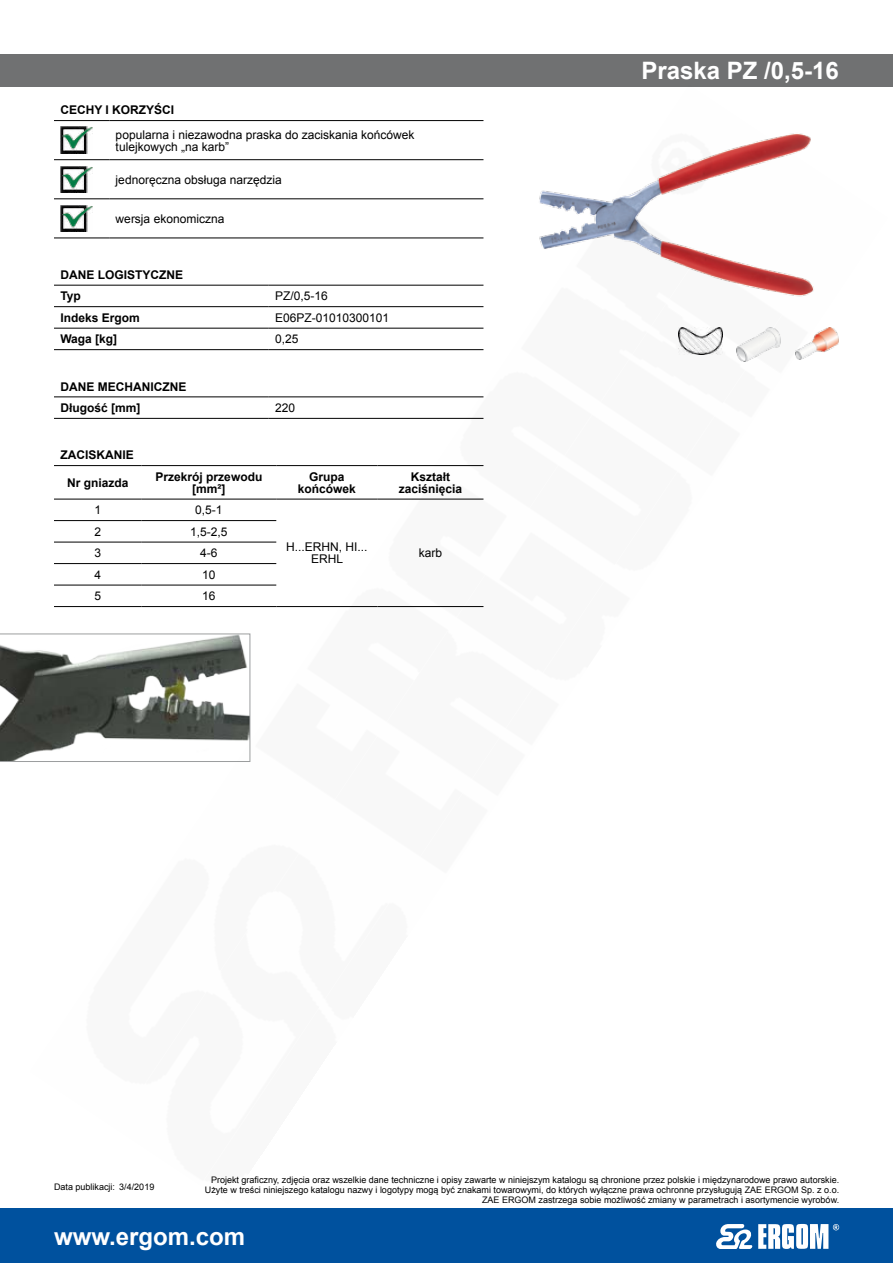
<style>
.page{position:relative;width:893px;height:1263px;background:#fff}
.page>*{position:absolute;margin:0;border:0;box-sizing:border-box;transform-origin:0 0}
.produkt-nazwa{font:700 24px "Arial";color:#fff}
.opis-body{font:12px/12px "Arial";color:#000}
.opis-body-bold{font:700 12px "Arial";color:#000}
.opis-body-srodek-bol{font:700 12px/12px "Arial";color:#000;text-align:center}
.opis-body-srodek{font:12px/12px "Arial";color:#000;text-align:center}
.t1{font:9px/9.8px "Arial";color:#000;text-align:right}
</style>
<div class="page">
<div style="left:0;top:1209px;width:893px;height:54px;background:#00519e"></div>
<svg style="left:716px;top:1224px;width:123px;height:25px"></svg>
<div style="left:0;top:54px;width:893px;height:32px;background:#707172"></div>
<svg style="left:0;top:633px;width:30px;height:129px"></svg>
<img style="left:30px;top:86px;width:744px;height:676px">
<img style="left:115px;top:142px;width:695px;height:620px">
<img style="left:200px;top:199px;width:639px;height:563px">
<p class="opis-body-bold" style="left:60px;top:102px;width:115px">CECHY I KORZYŚCI</p>
<p class="opis-body" style="left:116px;top:128px;width:300px">popularna i niezawodna praska do zaciskania końcówek tulejkowych „na karb”</p>
<p class="opis-body" style="left:116px;top:174px;width:168px">jednoręczna obsługa narzędzia</p>
<p class="opis-body" style="left:116px;top:213px;width:110px">wersja ekonomiczna</p>
<p class="opis-body-bold" style="left:60px;top:267px;width:124px">DANE LOGISTYCZNE</p>
<p class="opis-body-bold" style="left:60px;top:288px;width:22px">Typ</p>
<p class="opis-body" style="left:275px;top:290px;width:54px">PZ/0,5-16</p>
<p class="opis-body-bold" style="left:60px;top:310px;width:81px">Indeks Ergom</p>
<p class="opis-body" style="left:275px;top:312px;width:116px">E06PZ-01010300101</p>
<p class="opis-body-bold" style="left:60px;top:331px;width:58px">Waga [kg]</p>
<p class="opis-body" style="left:275px;top:333px;width:25px">0,25</p>
<p class="opis-body-bold" style="left:60px;top:378px;width:127px">DANE MECHANICZNE</p>
<p class="opis-body-bold" style="left:60px;top:400px;width:82px">Długość [mm]</p>
<p class="opis-body" style="left:275px;top:402px;width:22px">220</p>
<p class="opis-body-bold" style="left:60px;top:447px;width:75px">ZACISKANIE</p>
<p class="opis-body-srodek-bol" style="left:67px;top:477px;width:63px">Nr gniazda</p>
<p class="opis-body-srodek-bol" style="left:156px;top:471px;width:108px">Przekrój przewodu [mm²]</p>
<p class="opis-body-srodek-bol" style="left:298px;top:471px;width:60px">Grupa końcówek</p>
<p class="opis-body-srodek-bol" style="left:399px;top:471px;width:65px">Kształt zaciśnięcia</p>
<p class="opis-body-srodek" style="left:94px;top:504px;width:8px">1</p>
<p class="opis-body-srodek" style="left:195px;top:504px;width:29px">0,5-1</p>
<p class="opis-body-srodek" style="left:286px;top:541px;width:83px">H...ERHN, HI...<br>ERHL</p>
<p class="opis-body-srodek" style="left:419px;top:547px;width:25px">karb</p>
<p class="opis-body-srodek" style="left:94px;top:526px;width:8px">2</p>
<p class="opis-body-srodek" style="left:190px;top:526px;width:39px">1,5-2,5</p>
<p class="opis-body-srodek" style="left:94px;top:547px;width:8px">3</p>
<p class="opis-body-srodek" style="left:200px;top:547px;width:19px">4-6</p>
<p class="opis-body-srodek" style="left:94px;top:569px;width:8px">4</p>
<p class="opis-body-srodek" style="left:202px;top:569px;width:15px">10</p>
<p class="opis-body-srodek" style="left:94px;top:590px;width:8px">5</p>
<p class="opis-body-srodek" style="left:202px;top:590px;width:15px">16</p>
<p class="produkt-nazwa" style="left:641px;top:54px;width:199px">Praska PZ /0,5-16</p>
<p class="t1" style="left:54px;top:1182px;width:102px">Data publikacji: 3/4/2019</p>
<p class="t1" style="left:205px;top:1175px;width:636px">Projekt graficzny, zdjęcia oraz wszelkie dane techniczne i opisy zawarte w niniejszym katalogu są chronione przez polskie i międzynarodowe prawo autorskie.<br>Użyte w treści niniejszego katalogu nazwy i logotypy mogą być znakami towarowymi, do których wyłączne prawa ochronne przysługują ZAE ERGOM Sp. z o.o.<br>ZAE ERGOM zastrzega sobie możliwość zmiany w parametrach i asortymencie wyrobów.</p>
<h1 class="produkt-nazwa" style="left:54px;top:1220px;width:193px">www.ergom.com</h1>
</div>
